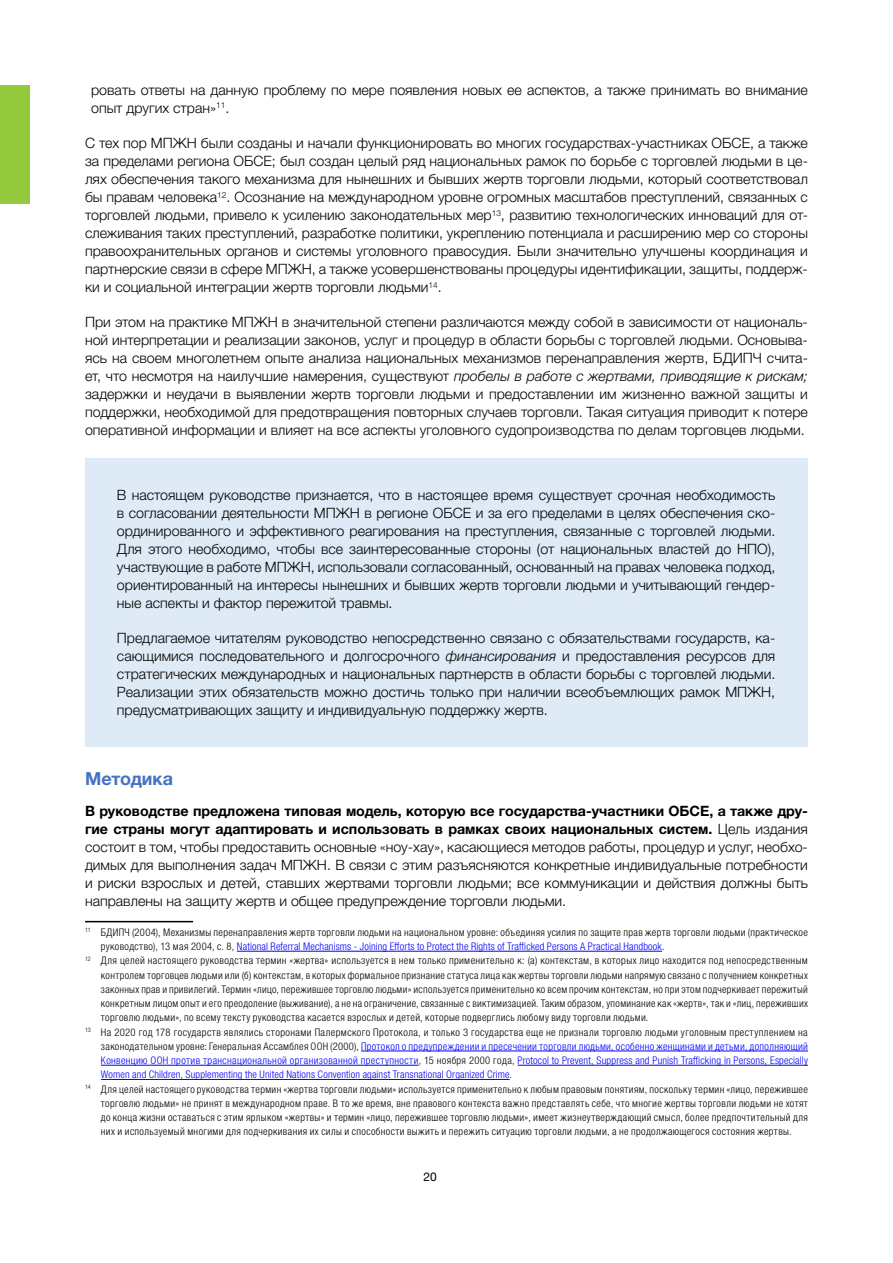
<style>
.page{position:relative;width:893px;height:1263px;background:#fff}
.page>*{position:absolute;margin:0;border:0;box-sizing:border-box;transform-origin:0 0}
.t1{font:700 18px "Helvetica Neue LTW1 G";color:#4472c4}
.t2{font:300 14.25px/18px "Helvetica Neue LTW1 G";color:#000;text-align:justify}
.t3{font:12px "Helvetica Neue LTW1 G";color:#000}
.t4{font:300 condensed 10.5px "Helvetica Neue LTW1 G";letter-spacing:.035em;color:#000}
.t5{font:300 condensed 10.5px "Helvetica Neue LTW1 G";letter-spacing:.025em;color:#00f}
.s1{font-style:italic}
.s2{font-weight:700}
.s3{color:#000}
</style>
<div class="page">
<div style="left:0;top:85px;width:30px;height:118px;background:#95c93d"></div>
<div style="left:85px;top:458px;width:722px;height:289px;background:#deeaf6"></div>
<hr style="left:85px;top:921px;width:108px;height:1px;background:#000">
<hr style="left:237px;top:951px;width:425px;height:1px;background:#00f">
<hr style="left:361px;top:1051px;width:447px;height:1px;background:#00f">
<hr style="left:101px;top:1065px;width:318px;height:1px;background:#00f">
<hr style="left:518px;top:1065px;width:290px;height:1px;background:#00f">
<hr style="left:101px;top:1079px;width:409px;height:1px;background:#00f">
<p class="t2" style="left:91px;top:81px;width:718px">ровать ответы на данную проблему по мере появления новых ее аспектов, а также принимать во внимание опыт других стран»<sup>11</sup>.</p>
<p class="t2" style="left:85px;top:134px;width:724px">С тех пор МПЖН были созданы и начали функционировать во многих государствах-участниках ОБСЕ, а также за пределами региона ОБСЕ; был создан целый ряд национальных рамок по борьбе с торговлей людьми в це&shy;лях обеспечения такого механизма для нынешних и бывших жертв торговли людьми, который соответствовал бы правам человека<sup>12</sup>. Осознание на международном уровне огромных масштабов преступлений, связанных с торговлей людьми, привело к усилению законодательных мер<sup>13</sup>, развитию технологических инноваций для от&shy;слеживания таких преступлений, разработке политики, укреплению потенциала и расширению мер со стороны правоохранительных органов и системы уголовного правосудия. Были значительно улучшены координация и партнерские связи в сфере МПЖН, а также усовершенствованы процедуры идентификации, защиты, поддерж&shy;ки и социальной интеграции жертв торговли людьми<sup>14</sup>.</p>
<p class="t2" style="left:85px;top:313px;width:724px">При этом на практике МПЖН в значительной степени различаются между собой в зависимости от националь&shy;ной интерпретации и реализации законов, услуг и процедур в области борьбы с торговлей людьми. Основыва&shy;ясь на своем многолетнем опыте анализа национальных механизмов перенаправления жертв, БДИПЧ счита&shy;ет, что несмотря на наилучшие намерения, существуют <span class="s1">пробелы в работе с жертвами, приводящие к рискам; </span>задержки и неудачи в выявлении жертв торговли людьми и предоставлении им жизненно важной защиты и поддержки, необходимой для предотвращения повторных случаев торговли. Такая ситуация приводит к потере оперативной информации и влияет на все аспекты уголовного судопроизводства по делам торговцев людьми.</p>
<p class="t2" style="left:117px;top:486px;width:660px">В настоящем руководстве признается, что в настоящее время существует срочная необходимость в согласовании деятельности МПЖН в регионе ОБСЕ и за его пределами в целях обеспечения ско&shy;ординированного и эффективного реагирования на преступления, связанные с торговлей людьми.<br>Для этого необходимо, чтобы все заинтересованные стороны (от национальных властей до НПО), участвующие в работе МПЖН, использовали согласованный, основанный на правах человека подход, ориентированный на интересы нынешних и бывших жертв торговли людьми и учитывающий гендер&shy;ные аспекты и фактор пережитой травмы.</p>
<p class="t2" style="left:117px;top:629px;width:660px">Предлагаемое читателям руководство непосредственно связано с обязательствами государств, ка&shy;сающимися последовательного и долгосрочного <span class="s1">финансирования</span> и предоставления ресурсов для стратегических международных и национальных партнерств в области борьбы с торговлей людьми.<br>Реализации этих обязательств можно достичь только при наличии всеобъемлющих рамок МПЖН, предусматривающих защиту и индивидуальную поддержку жертв.</p>
<p class="t1" style="left:85px;top:767px;width:90px">Методика</p>
<p class="t2" style="left:85px;top:801px;width:724px"><span class="s2">В руководстве предложена типовая модель, которую все государства-участники ОБСЕ, а также дру&shy;гие страны могут адаптировать и использовать в рамках своих национальных систем.</span> Цель издания состоит в том, чтобы предоставить основные «ноу-хау», касающиеся методов работы, процедур и услуг, необхо&shy;димых для выполнения задач МПЖН. В связи с этим разъясняются конкретные индивидуальные потребности и риски взрослых и детей, ставших жертвами торговли людьми; все коммуникации и действия должны быть направлены на защиту жертв и общее предупреждение торговли людьми.</p>
<p class="t4" style="left:85px;top:926px;width:724px"><sup>11</sup> БДИПЧ (2004), Механизмы перенаправления жертв торговли людьми на национальном уровне: объединяя усилия по защите прав жертв торговли людьми (практическое</p>
<p class="t5" style="left:101px;top:940px;width:565px"><span class="s3">руководство), 13 мая 2004, с. 8,</span> National Referral Mechanisms - Joining Efforts to Protect the Rights of Trafficked Persons A Practical Handbook<span class="s3">.</span></p>
<p class="t4" style="left:85px;top:954px;width:724px"><sup>12</sup> Для целей настоящего руководства термин «жертва» используется в нем только применительно к: (а) контекстам, в которых лицо находится под непосредственным</p>
<p class="t4" style="left:101px;top:969px;width:708px">контролем торговцев людьми или (б) контекстам, в которых формальное признание статуса лица как жертвы торговли людьми напрямую связано с получением конкретных</p>
<p class="t4" style="left:101px;top:983px;width:708px">законных прав и привилегий. Термин «лицо, пережившее торговлю людьми» используется применительно ко всем прочим контекстам, но при этом подчеркивает пережитый</p>
<p class="t4" style="left:101px;top:997px;width:708px">конкретным лицом опыт и его преодоление (выживание), а не на ограничение, связанные с виктимизацией. Таким образом, упоминание как «жертв», так и «лиц, переживших</p>
<p class="t4" style="left:101px;top:1011px;width:549px">торговлю людьми», по всему тексту руководства касается взрослых и детей, которые подверглись любому виду торговли людьми.</p>
<p class="t4" style="left:85px;top:1026px;width:724px"><sup>13</sup> На 2020 год 178 государств являлись сторонами Палермского Протокола, и только 3 государства еще не признали торговлю людьми уголовным преступлением на</p>
<p class="t5" style="left:101px;top:1040px;width:708px"><span class="s3">законодательном уровне: Генеральная Ассамблея ООН (2000),</span> Протокол о предупреждении и пресечении торговли людьми, особенно женщинами и детьми, дополняющий</p>
<p class="t5" style="left:101px;top:1054px;width:708px">Конвенцию ООН против транснациональной организованной преступности<span class="s3">, 15 ноября 2000 года,</span> Protocol to Prevent, Suppress and Punish Trafficking in Persons, Especially</p>
<p class="t5" style="left:101px;top:1068px;width:413px">Women and Children, Supplementing the United Nations Convention against Transnational Organized Crime<span class="s3">.</span></p>
<p class="t4" style="left:85px;top:1083px;width:724px"><sup>14</sup> Для целей настоящего руководства термин «жертва торговли людьми» используется применительно к любым правовым понятиям, поскольку термин «лицо, пережившее</p>
<p class="t4" style="left:101px;top:1097px;width:708px">торговлю людьми» не принят в международном праве. В то же время, вне правового контекста важно представлять себе, что многие жертвы торговли людьми не хотят</p>
<p class="t4" style="left:101px;top:1111px;width:708px">до конца жизни оставаться с этим ярлыком «жертвы» и термин «лицо, пережившее торговлю людьми», имеет жизнеутверждающий смысл, более предпочтительный для</p>
<p class="t4" style="left:101px;top:1125px;width:692px">них и используемый многими для подчеркивания их силы и способности выжить и пережить ситуацию торговли людьми, а не продолжающегося состояния жертвы.</p>
<p class="t3" style="left:423px;top:1169px;width:15px">20</p>
</div>
